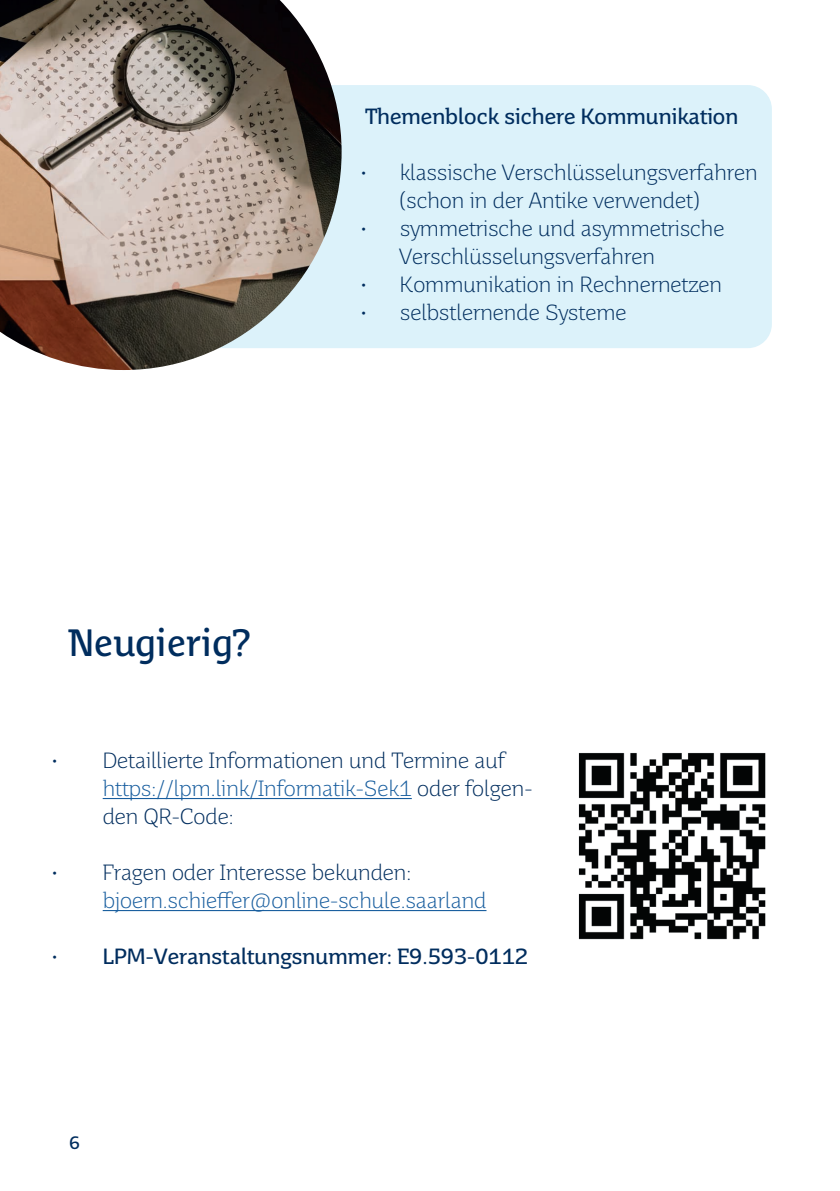
<style>
.page{position:relative;width:840px;height:1191px;background:#fff}
.page>*{position:absolute;margin:0;border:0;box-sizing:border-box;transform-origin:0 0}
.Kapiteltitel{font:38px "Saar Pro Headline";color:#002d5e}
.t1{font:300 22px/28px "Saar Pro";color:#002d5e}
.t2{font:22px "Saar Pro";color:#002d5e}
.t3{font:300 22px/28px "Saar Pro";color:#175d9e}
.t4{font:18px "Saar Pro";color:#002d5e}
.s1{color:#175d9e}
.s2{color:#002d5e}
.s3{font-weight:300}
</style>
<div class="page">
<div style="left:68px;top:85px;width:703px;height:263px;background:#dcf2fa;border-radius:24px"></div>
<img style="left:0;top:0;width:341px;height:370px">
<hr style="left:103px;top:798px;width:308px;height:1px;background:#175d9e">
<hr style="left:103px;top:910px;width:383px;height:1px;background:#175d9e">
<img style="left:578px;top:753px;width:188px;height:187px">
<p class="t2" style="left:365px;top:103px;width:374px">Themenblock sichere Kommunikation</p>
<p class="t1" style="left:400px;top:158px;width:359px;text-indent:-42px">• klassische Verschlüsselungsverfahren (schon in der Antike verwendet)</p>
<p class="t1" style="left:399px;top:214px;width:326px;text-indent:-41px">• symmetrische und asymmetrische<br>Verschlüsselungsverfahren</p>
<p class="t1" style="left:358px;top:270px;width:365px">• Kommunikation in Rechnernetzen</p>
<p class="t1" style="left:358px;top:298px;width:270px">• selbstlernende Systeme</p>
<p class="Kapiteltitel" style="left:68px;top:620px;width:185px">Neugierig?</p>
<p class="t1" style="left:103px;top:746px;width:431px;text-indent:-54px">• Detaillierte Informationen und Termine auf <span class="s1">https://lpm.link/Informatik-Sek1</span> oder folgen&shy;den QR-Code:</p>
<p class="t3" style="left:103px;top:858px;width:385px;text-indent:-54px"><span class="s2">• Fragen oder Interesse bekunden: </span>bjoern.schieffer@online-schule.saarland</p>
<p class="t2" style="left:49px;top:943px;width:480px"><span class="s3">•</span> LPM-Veranstaltungsnummer: E9.593-0112</p>
<p class="t4" style="left:69px;top:1131px;width:12px">6</p>
</div>
